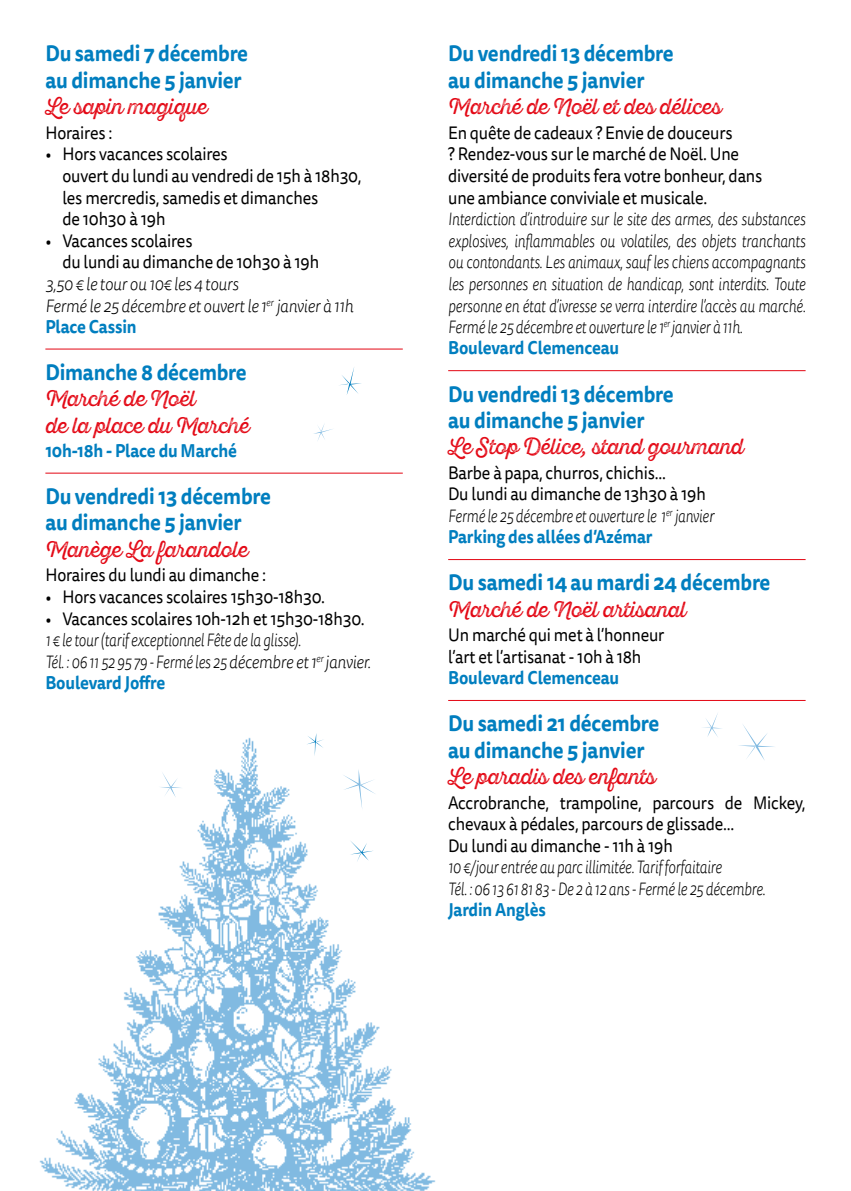
<style>
.page{position:relative;width:851px;height:1191px;background:#fff}
.page>*{position:absolute;margin:0;border:0;box-sizing:border-box;transform-origin:0 0}
.t1{font:700 22px/26.4px "Tisa Sans Pro";letter-spacing:-.01em;color:#007ebf;scale:.9 1}
.t2{font:22px/26.4px "Sant Elia Rough Two";letter-spacing:-.01em;color:#e30613;scale:.9 1}
.t3{font:18px/21.6px "Tisa Sans Pro";letter-spacing:-.01em;color:#000;scale:.9 1}
.t4{font:italic 300 18px/21.6px "Tisa Sans Pro";letter-spacing:-.01em;color:#000;scale:.8 1}
.t5{font:italic 300 18px/21.4px "Tisa Sans Pro";letter-spacing:-.01em;color:#000;scale:.9 1}
.t6{font:700 18px "Tisa Sans Pro";letter-spacing:-.01em;color:#007ebf;scale:.9 1}
.s1{font-weight:700;font-style:normal;color:#007ebf}
.s2{font-weight:300;font-style:italic}
.s3{font-weight:700;color:#007ebf}
</style>
<div class="page">
<hr style="left:45px;top:348px;width:358px;height:1px;background:#e30613">
<hr style="left:45px;top:472px;width:358px;height:1px;background:#e30613">
<hr style="left:448px;top:370px;width:357px;height:1px;background:#e30613">
<hr style="left:448px;top:559px;width:357px;height:1px;background:#e30613">
<hr style="left:448px;top:700px;width:357px;height:1px;background:#e30613">
<svg style="left:739px;top:725px;width:36px;height:35px"></svg>
<svg style="left:703px;top:713px;width:19px;height:24px"></svg>
<img style="left:39px;top:737px;width:397px;height:454px">
<svg style="left:350px;top:840px;width:24px;height:22px"></svg>
<svg style="left:342px;top:769px;width:34px;height:41px"></svg>
<svg style="left:306px;top:733px;width:18px;height:23px"></svg>
<svg style="left:339px;top:368px;width:22px;height:27px"></svg>
<svg style="left:314px;top:424px;width:19px;height:17px"></svg>
<p class="t1" style="left:45px;top:41px;width:227px">Du samedi 7 décembre au dimanche 5 janvier</p>
<p class="t2" style="left:45px;top:93px;width:181px">Le sapin magique</p>
<p class="t3" style="left:45px;top:122px;width:76px">Horaires :</p>
<p class="t3" style="left:62px;top:144px;width:333px;text-indent:-17px">• Hors vacances scolaires<br>ouvert du lundi au vendredi de 15h à 18h30, les mercredis, samedis et dimanches<br>de 10h30 à 19h</p>
<p class="t3" style="left:62px;top:230px;width:287px;text-indent:-17px">• Vacances scolaires<br>du lundi au dimanche de 10h30 à 19h</p>
<p class="t5" style="left:45px;top:274px;width:344px">3,50 € le tour ou 10€ les 4 tours<br>Fermé le 25 décembre et ouvert le 1<sup>er</sup> janvier à 11h<br><span class="s1">Place Cassin</span></p>
<p class="t1" style="left:45px;top:359px;width:225px">Dimanche 8 décembre</p>
<p class="t2" style="left:45px;top:385px;width:228px">Marché de Noël<br>de la place du Marché</p>
<p class="t6" style="left:45px;top:437px;width:214px">10h-18h - Place du Marché</p>
<p class="t1" style="left:45px;top:483px;width:252px">Du vendredi 13 décembre au dimanche 5 janvier</p>
<p class="t2" style="left:45px;top:536px;width:227px">Manège La farandole</p>
<p class="t3" style="left:45px;top:565px;width:247px">Horaires du lundi au dimanche :</p>
<p class="t3" style="left:45px;top:586px;width:312px">• Hors vacances scolaires 15h30-18h30.</p>
<p class="t3" style="left:45px;top:608px;width:356px">• Vacances scolaires 10h-12h et 15h30-18h30.</p>
<p class="t4" style="left:45px;top:630px;width:408px">1 € le tour (tarif exceptionnel Fête de la glisse).<br>Tél. : 06 11 52 95 79 - Fermé les 25 décembre et 1<sup>er</sup> janvier.<br><span class="s1">Boulevard Joffre</span></p>
<p class="t1" style="left:448px;top:41px;width:252px">Du vendredi 13 décembre au dimanche 5 janvier</p>
<p class="t2" style="left:448px;top:93px;width:305px">Marché de Noël et des délices</p>
<p class="t3" style="left:448px;top:122px;width:350px">En quête de cadeaux ? Envie de douceurs<br>? Rendez-vous sur le marché de Noël. Une diversité de produits fera votre bonheur, dans une ambiance conviviale et musicale.</p>
<p class="t4" style="left:448px;top:209px;width:448px">Interdiction d’introduire sur le site des armes, des substances explosives, inflammables ou volatiles, des objets tranchants ou contondants. Les animaux, sauf les chiens accompagnants les personnes en situation de handicap, sont interdits. Toute personne en état d’ivresse se verra interdire l’accès au marché.<br>Fermé le 25 décembre et ouverture le 1<sup>er</sup> janvier à 11h.<br><span class="s1">Boulevard Clemenceau</span></p>
<p class="t1" style="left:448px;top:381px;width:252px">Du vendredi 13 décembre au dimanche 5 janvier</p>
<p class="t2" style="left:448px;top:433px;width:329px">Le Stop Délice, stand gourmand</p>
<p class="t3" style="left:448px;top:462px;width:297px">Barbe à papa, churros, chichis...<br>Du lundi au dimanche de 13h30 à 19h <span class="s2">Fermé le 25 décembre et ouverture le 1</span><sup>er</sup> <span class="s2">janvier </span><span class="s3">Parking des allées d’Azémar</span></p>
<p class="t1" style="left:448px;top:569px;width:359px">Du samedi 14 au mardi 24 décembre</p>
<p class="t2" style="left:448px;top:596px;width:266px">Marché de Noël artisanal</p>
<p class="t3" style="left:448px;top:625px;width:242px">Un marché qui met à l’honneur l’art et l’artisanat - 10h à 18h</p>
<p class="t6" style="left:448px;top:664px;width:191px">Boulevard Clemenceau</p>
<p class="t1" style="left:448px;top:710px;width:236px">Du samedi 21 décembre au dimanche 5 janvier</p>
<p class="t2" style="left:448px;top:763px;width:232px">Le paradis des enfants</p>
<p class="t3" style="left:448px;top:792px;width:398px">Accrobranche, trampoline, parcours de Mickey, chevaux à pédales, parcours de glissade...<br>Du lundi au dimanche - 11h à 19h</p>
<p class="t4" style="left:448px;top:857px;width:398px">10 €/jour entrée au parc illimitée. Tarif forfaitaire<br>Tél. : 06 13 61 81 83 - De 2 à 12 ans - Fermé le 25 décembre.</p>
<p class="t6" style="left:448px;top:896px;width:110px">Jardin Anglès</p>
</div>
